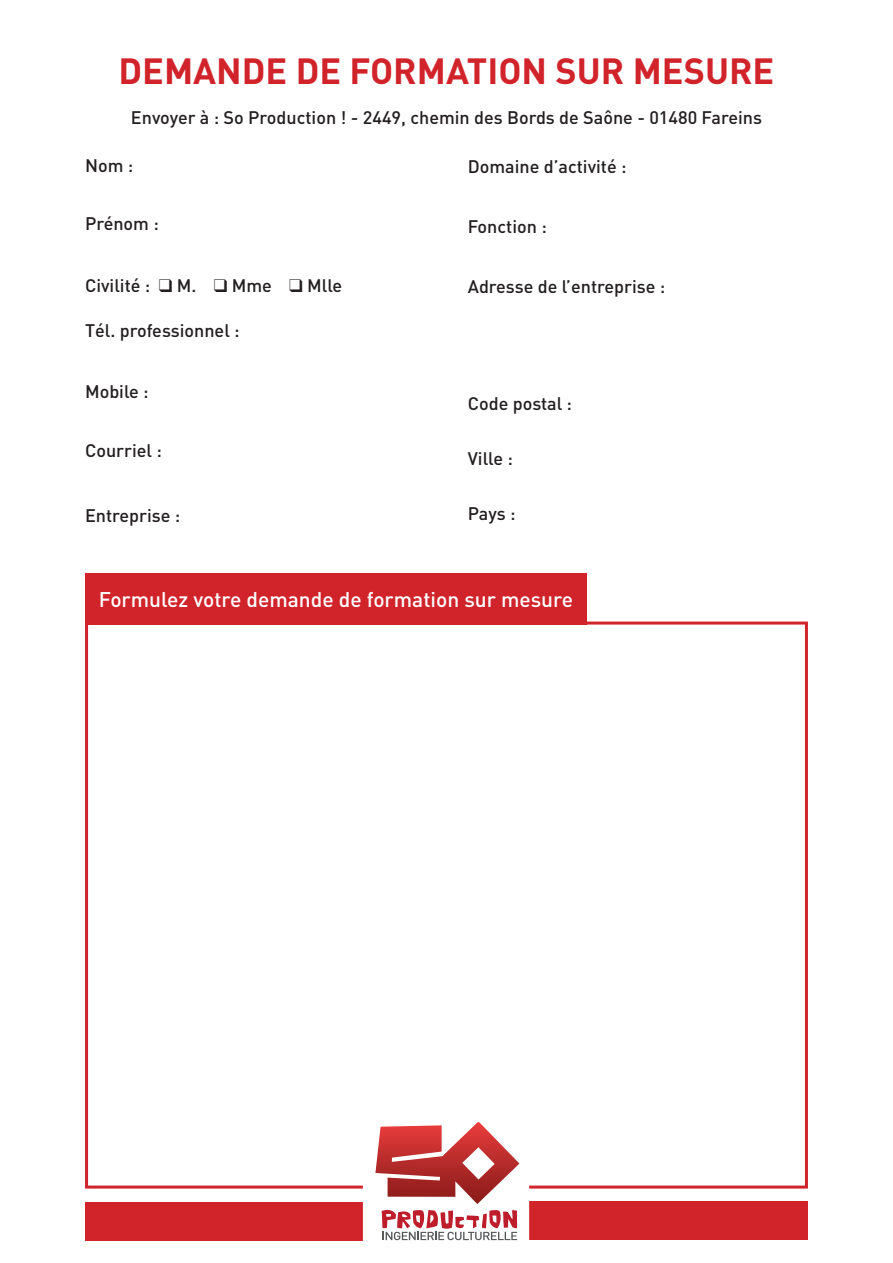
<style>
.page{position:relative;width:893px;height:1263px;background:#fff}
.page>*{position:absolute;margin:0;border:0;box-sizing:border-box;transform-origin:0 0}
.t1{font:700 36px "DIN";color:#d1232a}
.t2{font:500 21px "DIN";color:#fff}
.t3{font:500 18px "DIN";color:#231f20}
</style>
<div class="page">
<div style="left:85px;top:573px;width:502px;height:51px;background:#d1232a"></div>
<div style="left:85px;top:1202px;width:281px;height:38px;background:#d1232a"></div>
<div style="left:527px;top:1201px;width:281px;height:39px;background:#d1232a"></div>
<svg style="left:375px;top:1124px;width:144px;height:80px"></svg>
<svg style="left:382px;top:1210px;width:135px;height:30px"></svg>
<div style="left:363px;top:1121px;width:166px;height:125px;border:2px solid #fff"></div>
<p class="t1" style="left:119px;top:48px;width:657px">DEMANDE DE FORMATION SUR MESURE</p>
<p class="t3" style="left:131px;top:106px;width:633px">Envoyer à : So Production ! - 2449, chemin des Bords de Saône - 01480 Fareins</p>
<p class="t3" style="left:85px;top:153px;width:50px">Nom :</p>
<p class="t3" style="left:85px;top:212px;width:75px">Prénom :</p>
<p class="t3" style="left:85px;top:274px;width:259px">Civilité : ❑ M. ❑ Mme ❑ Mlle</p>
<p class="t3" style="left:85px;top:319px;width:156px">Tél. professionnel :</p>
<p class="t3" style="left:85px;top:380px;width:65px">Mobile :</p>
<p class="t3" style="left:85px;top:439px;width:78px">Courriel :</p>
<p class="t3" style="left:85px;top:504px;width:97px">Entreprise :</p>
<p class="t3" style="left:468px;top:155px;width:160px">Domaine d’activité :</p>
<p class="t3" style="left:468px;top:215px;width:81px">Fonction :</p>
<p class="t3" style="left:468px;top:275px;width:199px">Adresse de l’entreprise :</p>
<p class="t3" style="left:468px;top:392px;width:106px">Code postal :</p>
<p class="t3" style="left:468px;top:447px;width:47px">Ville :</p>
<p class="t3" style="left:468px;top:502px;width:49px">Pays :</p>
<p class="t2" style="left:99px;top:586px;width:476px">Formulez votre demande de formation sur mesure</p>
</div>
